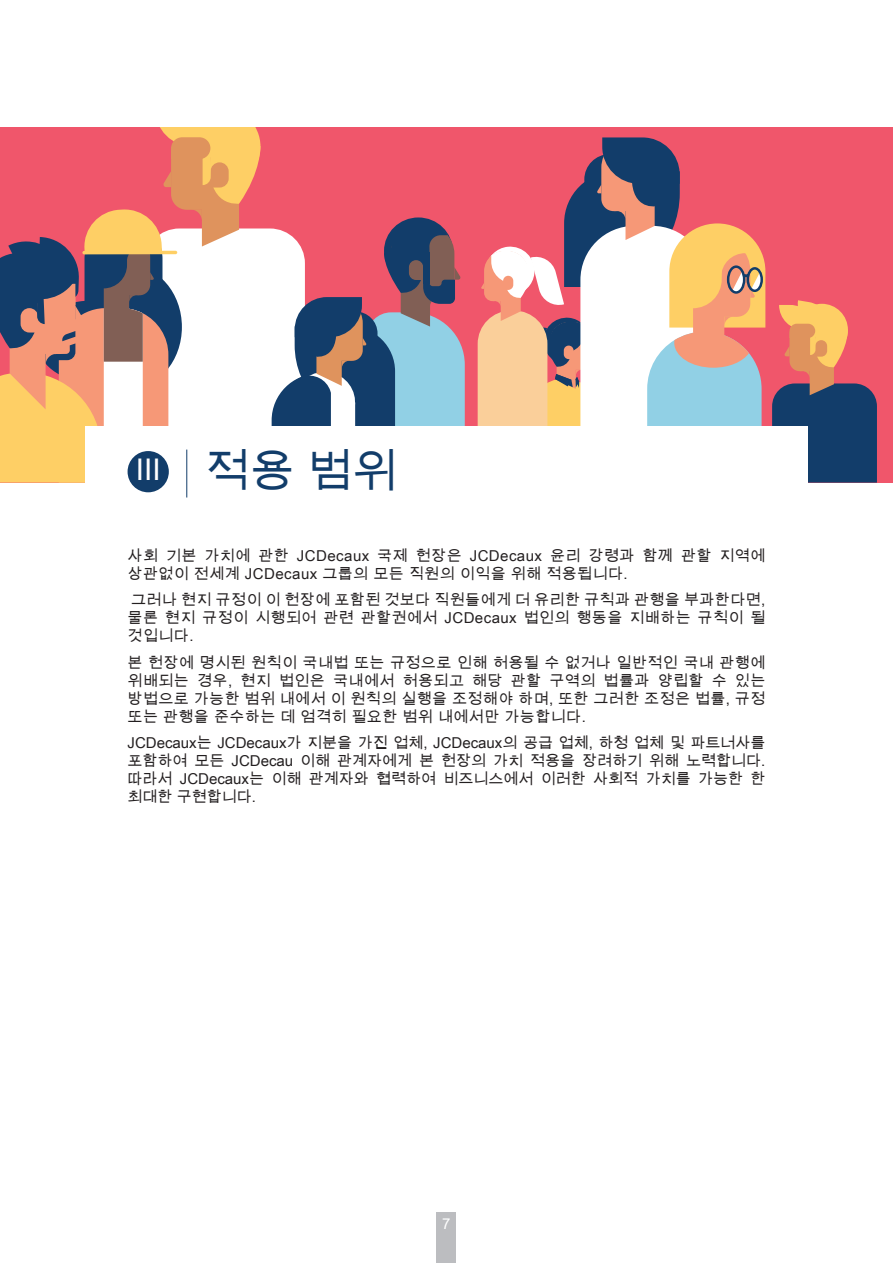
<style>
.page{position:relative;width:893px;height:1263px;background:#fff}
.page>*{position:absolute;margin:0;border:0;box-sizing:border-box;transform-origin:0 0}
.Titre_chapitre{font:45px "Arial Unicode MS";color:#123d6a}
.t1{font:29.85px "Arial Unicode MS";color:#fff}
.Texte_courant{font:15px/18px "Arial Unicode MS";letter-spacing:.03em;color:#231f20;text-align:justify}
.Texte_courant-2{font:15px "Arial Unicode MS";color:#fff}
</style>
<div class="page">
<div style="left:0;top:128px;width:893px;height:355px;background:#f0566b"></div>
<svg style="left:0;top:128px;width:465px;height:355px"></svg>
<svg style="left:772px;top:300px;width:105px;height:183px"></svg>
<svg style="left:478px;top:137px;width:287px;height:290px"></svg>
<div style="left:85px;top:427px;width:723px;height:135px;background:#fff"></div>
<div style="left:128px;top:451px;width:41px;height:41px;background:#123d6a;border-radius:50%"></div>
<hr style="left:186px;top:450px;width:1px;height:47px;background:#123d6a">
<div style="left:436px;top:1212px;width:20px;height:51px;background:#bcbdc0"></div>
<p class="t1" style="left:136px;top:448px;width:26px">III</p>
<p class="Titre_chapitre" style="left:205px;top:439px;width:194px">적용 범위</p>
<p class="Texte_courant" style="left:128px;top:546px;width:639px">사회 기본 가치에 관한 JCDecaux 국제 헌장은 JCDecaux 윤리 강령과 함께 관할 지역에 상관없이 전세계 JCDecaux 그룹의 모든 직원의 이익을 위해 적용됩니다.</p>
<p class="Texte_courant" style="left:128px;top:591px;width:639px">그러나 현지 규정이 이 헌장에 포함된 것보다 직원들에게 더 유리한 규칙과 관행을 부과한다면, 물론 현지 규정이 시행되어 관련 관할권에서 JCDecaux 법인의 행동을 지배하는 규칙이 될 것입니다.</p>
<p class="Texte_courant" style="left:128px;top:653px;width:639px">본 헌장에 명시된 원칙이 국내법 또는 규정으로 인해 허용될 수 없거나 일반적인 국내 관행에 위배되는 경우, 현지 법인은 국내에서 허용되고 해당 관할 구역의 법률과 양립할 수 있는 방법으로 가능한 범위 내에서 이 원칙의 실행을 조정해야 하며, 또한 그러한 조정은 법률, 규정 또는 관행을 준수하는 데 엄격히 필요한 범위 내에서만 가능합니다.</p>
<p class="Texte_courant" style="left:128px;top:734px;width:639px">JCDecaux는 JCDecaux가 지분을 가진 업체, JCDecaux의 공급 업체, 하청 업체 및 파트너사를 포함하여 모든 JCDecau 이해 관계자에게 본 헌장의 가치 적용을 장려하기 위해 노력합니다. 따라서 JCDecaux는 이해 관계자와 협력하여 비즈니스에서 이러한 사회적 가치를 가능한 한 최대한 구현합니다.</p>
<p class="Texte_courant-2" style="left:442px;top:1213px;width:10px">7</p>
</div>
